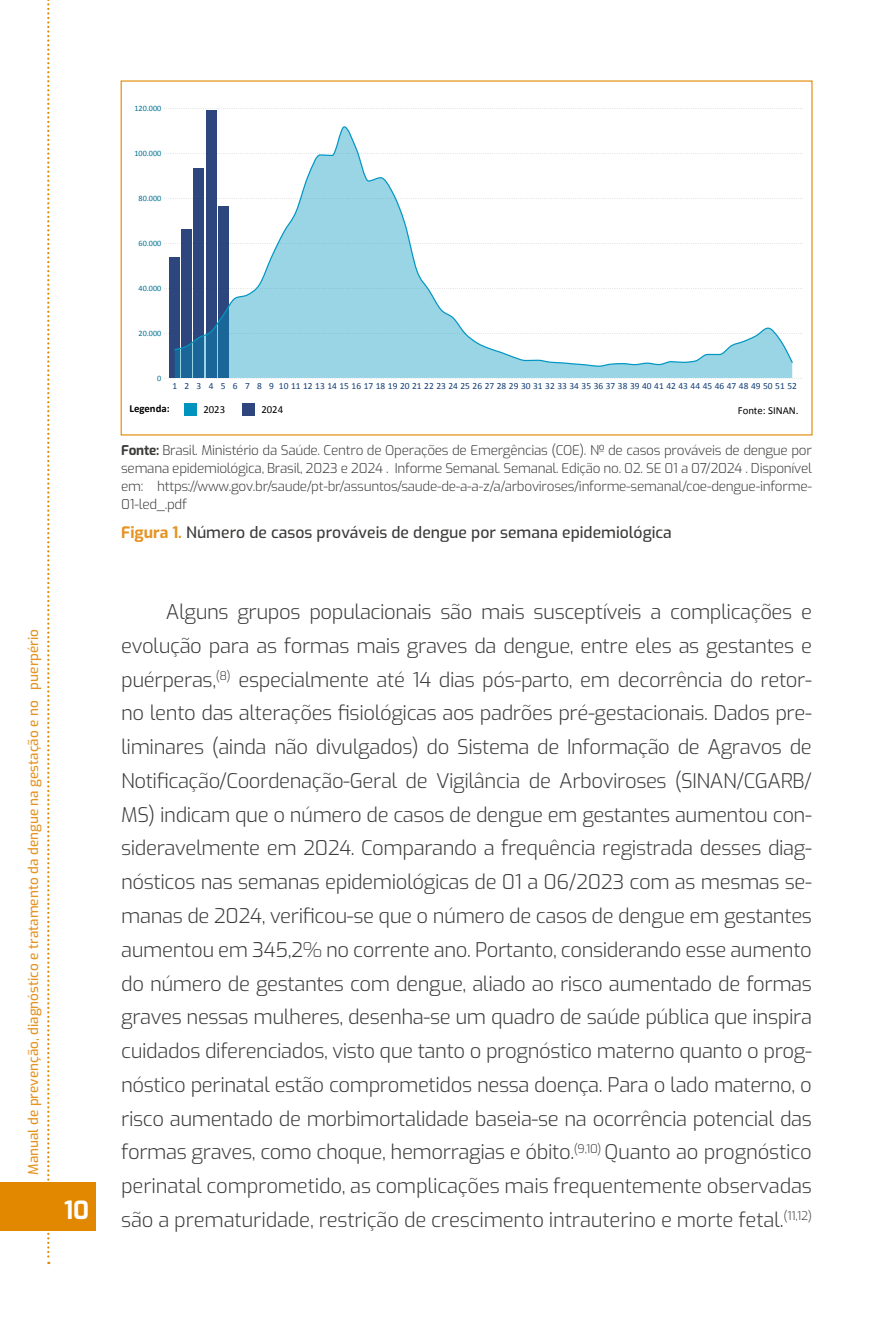
<style>
.page{position:relative;width:893px;height:1340px;background:#fff}
.page>*{position:absolute;margin:0;border:0;box-sizing:border-box;transform-origin:0 0}
.t1{font:24.75px "Exo";color:#fff}
.t2{font:20.25px/33.8px "Exo";letter-spacing:-.01em;color:#3c3c3b;text-align:justify}
.t3{font:15.75px "Exo";color:#3c3c3b}
.t4{font:13.5px/18px "Exo";letter-spacing:-.02em;color:#3c3c3b;text-align:justify}
.t5{font:13.5px "Exo";color:#e59322}
.t6{font:10.8px "Calibri";color:#000}
.t7{font:700 10.8px "Calibri";color:#000}
.t8{font:9.45px "Calibri";color:#113e77}
.t9{font:8.1px "Calibri";color:#017192}
.s1{color:#e59322}
</style>
<div class="page">
<div style="left:0;top:1182px;width:96px;height:48px;background:#e18800"></div>
<svg style="left:47px;top:0;width:2px;height:1263px"></svg>
<div style="left:185px;top:404px;width:12px;height:12px;background:#0093bd"></div>
<div style="left:242px;top:404px;width:12px;height:12px;background:#2e457e"></div>
<svg style="left:164px;top:378px;width:637px;height:1px"></svg>
<div style="left:169px;top:257px;width:11px;height:121px;background:#2d467d"></div>
<div style="left:206px;top:110px;width:11px;height:268px;background:#2d467d"></div>
<svg style="left:175px;top:367px;width:617px;height:11px;background:#90ccdf"></svg>
<svg style="left:173px;top:126px;width:620px;height:241px"></svg>
<p class="t5" style="left:26px;top:1174px;width:547px;rotate:-90deg">Manual de prevenção, diagnóstico e tratamento da dengue na gestação e no puerpério</p>
<p class="t1" style="left:64px;top:1197px;width:27px">10</p>
<p class="t9" style="left:134px;top:104px;width:28px">120.000</p>
<p class="t9" style="left:134px;top:149px;width:28px">100.000</p>
<p class="t9" style="left:139px;top:194px;width:24px">80.000</p>
<p class="t9" style="left:139px;top:238px;width:24px">60.000</p>
<p class="t9" style="left:139px;top:283px;width:24px">40.000</p>
<p class="t9" style="left:139px;top:328px;width:24px">20.000</p>
<p class="t9" style="left:157px;top:373px;width:6px">0</p>
<p class="t8" style="left:172px;top:380px;width:626px">1 2 3 4 5 6 7 8 9 10111213141516171819202122232425262728293031323334353637383940414243444546474849505152</p>
<p class="t7" style="left:130px;top:405px;width:42px">Legenda:</p>
<p class="t6" style="left:203px;top:402px;width:23px">2023</p>
<p class="t6" style="left:261px;top:402px;width:23px">2024</p>
<p class="t6" style="left:738px;top:403px;width:62px">Fonte: SINAN.</p>
<p class="t4" style="left:121px;top:442px;width:692px">Fonte: Brasil. Ministério da Saúde. Centro de Operações de Emergências (COE). Nº de casos prováveis de dengue por semana epidemiológica, Brasil, 2023 e 2024 . Informe Semanal. Semanal. Edição no. 02. SE 01 a 07/2024 . Disponível em: https://www.gov.br/saude/pt-br/assuntos/saude-de-a-a-z/a/arboviroses/informe-semanal/coe-dengue-informe-01-led_.pdf</p>
<p class="t3" style="left:121px;top:525px;width:552px"><span class="s1">Figura 1.</span> Número de casos prováveis de dengue por semana epidemiológica</p>
<p class="t2" style="left:121px;top:594px;width:692px;text-indent:45px">Alguns grupos populacionais são mais susceptíveis a complicações e evolução para as formas mais graves da dengue, entre eles as gestantes e puérperas,<sup>(8)</sup> especialmente até 14 dias pós-parto, em decorrência do retor&shy;no lento das alterações fisiológicas aos padrões pré-gestacionais. Dados pre&shy;liminares (ainda não divulgados) do Sistema de Informação de Agravos de Notificação/Coordenação-Geral de Vigilância de Arboviroses (SINAN/CGARB/ MS) indicam que o número de casos de dengue em gestantes aumentou con&shy;sideravelmente em 2024. Comparando a frequência registrada desses diag&shy;nósticos nas semanas epidemiológicas de 01 a 06/2023 com as mesmas se&shy;manas de 2024, verificou-se que o número de casos de dengue em gestantes aumentou em 345,2% no corrente ano. Portanto, considerando esse aumento do número de gestantes com dengue, aliado ao risco aumentado de formas graves nessas mulheres, desenha-se um quadro de saúde pública que inspira cuidados diferenciados, visto que tanto o prognóstico materno quanto o prog&shy;nóstico perinatal estão comprometidos nessa doença. Para o lado materno, o risco aumentado de morbimortalidade baseia-se na ocorrência potencial das formas graves, como choque, hemorragias e óbito.<sup>(9,10)</sup> Quanto ao prognóstico perinatal comprometido, as complicações mais frequentemente observadas são a prematuridade, restrição de crescimento intrauterino e morte fetal.<sup>(11,12)</sup></p>
</div>
